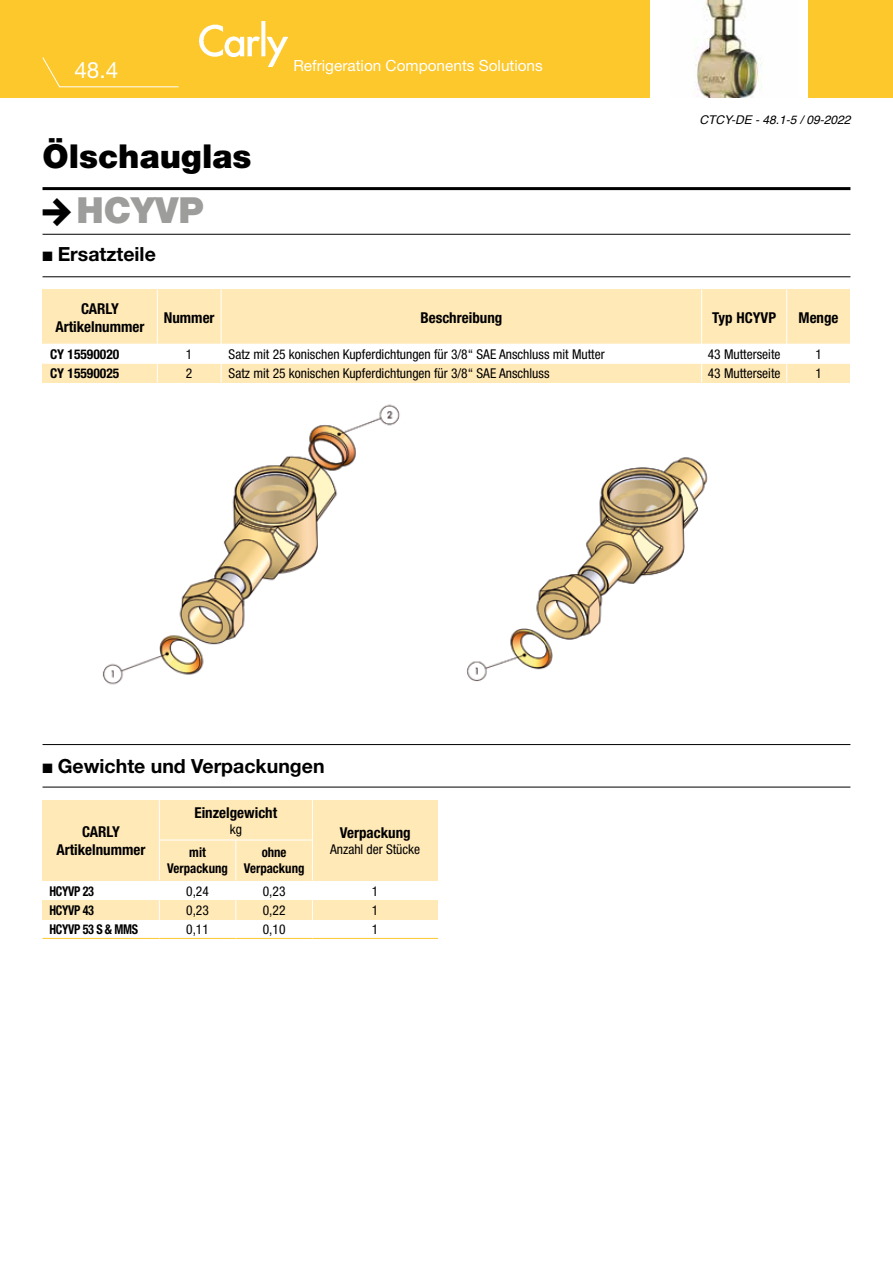
<style>
.page{position:relative;width:893px;height:1263px;background:#fff}
.page>*{position:absolute;margin:0;border:0;box-sizing:border-box;transform-origin:0 0}
.t1{font:900 36px "Helvetica Neue LT Pro";color:#9d9d9c}
.t2{font:900 33px "Helvetica Neue LT Pro";color:#000}
.t3{font:22.5px "Helvetica Neue LT Pro";color:#fff}
.t4{font:700 19.5px "Helvetica Neue LT Pro";color:#000}
.t5{font:15.3px "Helvetica Neue LT Pro";color:#fff}
.t6{font:700 condensed 15px/18px "Helvetica Neue";color:#000;text-align:center}
.t7{font:condensed 13.5px "Helvetica Neue";color:#000}
.t8{font:700 condensed 13.5px/16.2px "Helvetica Neue";color:#000;text-align:center;scale:.95 1}
.t9{font:700 condensed 13.5px "Helvetica Neue";color:#000}
.t10{font:700 condensed 13.5px "Helvetica Neue";color:#000;scale:.9 1}
.t11{font:700 condensed 13.5px "Helvetica Neue";letter-spacing:-.025em;color:#000;scale:.9 1}
.t12{font:italic 12px "Helvetica";color:#000}
</style>
<div class="page">
<div style="left:0;top:0;width:893px;height:98px;background:#fdc82b"></div>
<div style="left:43px;top:363px;width:807px;height:19px;background:#ffe9b7"></div>
<div style="left:43px;top:289px;width:807px;height:55px;background:#ffe9b7"></div>
<div style="left:43px;top:800px;width:395px;height:81px;background:#ffe9b7"></div>
<div style="left:43px;top:900px;width:395px;height:19px;background:#ffe9b7"></div>
<hr style="left:43px;top:938px;width:395px;height:1px;background:#fdc82b">
<hr style="left:43px;top:187px;width:807px;height:3px;background:#000">
<hr style="left:43px;top:234px;width:807px;height:1px;background:#000">
<hr style="left:43px;top:276px;width:807px;height:1px;background:#000">
<div style="left:651px;top:0;width:157px;height:101px;background:#fff"></div>
<img style="left:200px;top:21px;width:87px;height:45px">
<svg style="left:42px;top:57px;width:137px;height:31px"></svg>
<img style="left:695px;top:0;width:67px;height:98px">
<svg style="left:159px;top:900px;width:1px;height:20px"></svg>
<svg style="left:235px;top:900px;width:1px;height:20px"></svg>
<svg style="left:312px;top:900px;width:1px;height:20px"></svg>
<img style="left:466px;top:457px;width:242px;height:225px">
<hr style="left:43px;top:744px;width:807px;height:1px;background:#000">
<hr style="left:43px;top:787px;width:807px;height:1px;background:#000">
<img style="left:102px;top:404px;width:298px;height:281px">
<div style="left:664px;top:613px;width:123px;height:38px;background:#fff"></div>
<div style="left:309px;top:668px;width:129px;height:37px;background:#fff"></div>
<hr style="left:157px;top:289px;width:1px;height:55px;background:#fff">
<hr style="left:221px;top:289px;width:1px;height:55px;background:#fff">
<svg style="left:157px;top:364px;width:1px;height:18px"></svg>
<svg style="left:221px;top:364px;width:1px;height:18px"></svg>
<hr style="left:43px;top:363px;width:114px;height:1px;background:#fff">
<hr style="left:157px;top:363px;width:64px;height:1px;background:#fff">
<hr style="left:221px;top:363px;width:481px;height:1px;background:#fff">
<hr style="left:702px;top:363px;width:85px;height:1px;background:#fff">
<hr style="left:787px;top:363px;width:63px;height:1px;background:#fff">
<hr style="left:701px;top:289px;width:1px;height:55px;background:#fff">
<hr style="left:786px;top:289px;width:1px;height:55px;background:#fff">
<svg style="left:701px;top:363px;width:1px;height:19px"></svg>
<svg style="left:786px;top:363px;width:1px;height:19px"></svg>
<hr style="left:159px;top:800px;width:1px;height:40px;background:#fff">
<hr style="left:312px;top:800px;width:1px;height:40px;background:#fff">
<hr style="left:159px;top:840px;width:77px;height:1px;background:#fff">
<hr style="left:236px;top:840px;width:77px;height:1px;background:#fff">
<hr style="left:159px;top:840px;width:1px;height:40px;background:#fff">
<hr style="left:235px;top:840px;width:1px;height:40px;background:#fff">
<hr style="left:312px;top:840px;width:1px;height:40px;background:#fff">
<h3 class="t3" style="left:74px;top:56px;width:45px">48.4</h3>
<h2 class="t2" style="left:43px;top:137px;width:210px">Ölschauglas</h2>
<h1 class="t1" style="left:77px;top:188px;width:129px">HCYVP</h1>
<h3 class="t4" style="left:43px;top:242px;width:115px">■ Ersatzteile</h3>
<p class="t5" style="left:293px;top:56px;width:251px">Refrigeration Components Solutions</p>
<p class="t12" style="left:699px;top:110px;width:152px">CTCY-DE - 48.1-5 / 09-2022</p>
<p class="t6" style="left:55px;top:299px;width:91px">CARLY<br>Artikelnummer</p>
<p class="t6" style="left:164px;top:308px;width:52px">Nummer</p>
<p class="t6" style="left:420px;top:308px;width:83px">Beschreibung</p>
<p class="t6" style="left:712px;top:308px;width:65px">Typ HCYVP</p>
<p class="t6" style="left:799px;top:308px;width:41px">Menge</p>
<p class="t9" style="left:50px;top:346px;width:71px">CY 15590020</p>
<p class="t7" style="left:186px;top:346px;width:8px">1</p>
<p class="t7" style="left:229px;top:346px;width:378px">Satz mit 25 konischen Kupferdichtungen für 3/8“ SAE Anschluss mit Mutter</p>
<p class="t7" style="left:708px;top:346px;width:74px">43 Mutterseite</p>
<p class="t7" style="left:815px;top:346px;width:8px">1</p>
<p class="t9" style="left:50px;top:365px;width:71px">CY 15590025</p>
<p class="t7" style="left:186px;top:366px;width:8px">2</p>
<p class="t7" style="left:229px;top:366px;width:322px">Satz mit 25 konischen Kupferdichtungen für 3/8“ SAE Anschluss</p>
<p class="t7" style="left:708px;top:366px;width:74px">43 Mutterseite</p>
<p class="t7" style="left:815px;top:366px;width:8px">1</p>
<h3 class="t4" style="left:43px;top:753px;width:284px">■ Gewichte und Verpackungen</h3>
<p class="t6" style="left:56px;top:822px;width:91px">CARLY<br>Artikelnummer</p>
<p class="t6" style="left:194px;top:803px;width:84px">Einzelgewicht</p>
<p class="t7" style="left:230px;top:821px;width:14px">kg</p>
<p class="t6" style="left:340px;top:823px;width:73px">Verpackung</p>
<p class="t8" style="left:189px;top:843px;width:19px">mit</p>
<p class="t7" style="left:330px;top:842px;width:92px">Anzahl der Stücke</p>
<p class="t8" style="left:167px;top:860px;width:65px">Verpackung</p>
<p class="t8" style="left:244px;top:843px;width:65px">ohne<br>Verpackung</p>
<p class="t10" style="left:49px;top:883px;width:51px">HCYVP 23</p>
<p class="t7" style="left:186px;top:883px;width:24px">0,24</p>
<p class="t7" style="left:263px;top:883px;width:24px">0,23</p>
<p class="t7" style="left:372px;top:883px;width:8px">1</p>
<p class="t10" style="left:49px;top:902px;width:51px">HCYVP 43</p>
<p class="t7" style="left:186px;top:902px;width:24px">0,23</p>
<p class="t7" style="left:263px;top:902px;width:24px">0,22</p>
<p class="t7" style="left:372px;top:902px;width:8px">1</p>
<p class="t11" style="left:49px;top:921px;width:100px">HCYVP 53 S &amp; MMS</p>
<p class="t7" style="left:186px;top:921px;width:24px">0,11</p>
<p class="t7" style="left:263px;top:921px;width:24px">0,10</p>
<p class="t7" style="left:372px;top:921px;width:8px">1</p>
</div>
